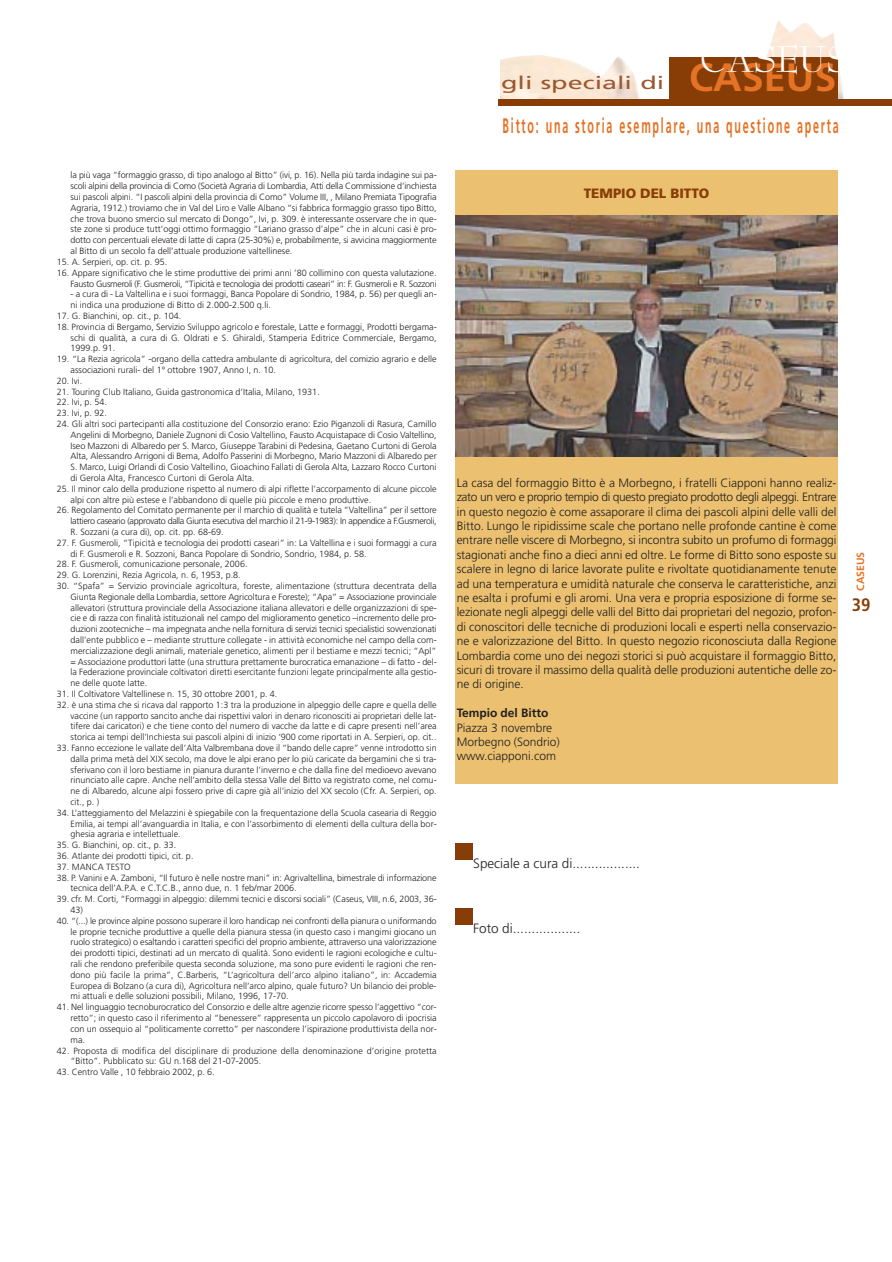
<style>
.page{position:relative;width:892px;height:1262px;background:#fff}
.page>*{position:absolute;margin:0;border:0;box-sizing:border-box;transform-origin:0 0}
.t1{font:46.5px "Reed Plain";color:#fff}
.t2{font:700 21px "Frutiger";letter-spacing:.165em;color:#e47325;scale:.51 1}
.t3{font:700 condensed 18px "Frutiger";color:#883d06}
.t4{font:17.85px "Frutiger";color:#9c5931;scale:1.51 1}
.t5{font:300 13.5px "Frutiger";color:#231f1f}
.t6{font:900 13.5px "Frutiger";color:#883d06}
.t7{font:300 12px/14.4px "Frutiger";color:#231f1f;text-align:justify}
.t8{font:700 12px "Frutiger";color:#231f1f}
.t9{font:700 10.5px "Frutiger";color:#e47325}
.t10{font:300 9px/10.8px "Frutiger";color:#231f1f;text-align:justify}
.s1{font-weight:700;font-size:39.45px;color:#e47325}
</style>
<div class="page">
<svg style="left:455px;top:20px;width:437px;height:905px"></svg>
<p class="t10" style="left:71px;top:171px;width:368px">la più vaga “formaggio grasso, di tipo analogo al Bitto” (ivi, p. 16). Nella più tarda indagine sui pa&shy;scoli alpini della provincia di Como (Società Agraria di Lombardia, Atti della Commissione d’inchiesta sui pascoli alpini. “I pascoli alpini della provincia di Como” Volume III, , Milano Premiata Tipografia Agraria, 1912.) troviamo che in Val del Liro e Valle Albano “si fabbrica formaggio grasso tipo Bitto, che trova buono smercio sul mercato di Dongo”, Ivi, p. 309. è interessante osservare che in que&shy;ste zone si produce tutt’oggi ottimo formaggio “Lariano grasso d’alpe” che in alcuni casi è pro&shy;dotto con percentuali elevate di latte di capra (25-30%) e, probabilmente, si avvicina maggiormente al Bitto di un secolo fa dell’attuale produzione valtellinese.</p>
<p class="t10" style="left:57px;top:257px;width:112px">15. A. Serpieri, op. cit. p. 95.</p>
<p class="t10" style="left:57px;top:268px;width:381px;text-align:right">16. Appare significativo che le stime produttive dei primi anni ’80 collimino con questa valutazione.<br>Fausto Gusmeroli (F. Gusmeroli, “Tipicità e tecnologia dei prodotti caseari” in: F. Gusmeroli e R. Sozzoni</p>
<p class="t10" style="left:71px;top:289px;width:367px">- a cura di - La Valtellina e i suoi formaggi, Banca Popolare di Sondrio, 1984, p. 56) per quegli an&shy;ni indica una produzione di Bitto di 2.000-2.500 q.li.</p>
<p class="t10" style="left:57px;top:311px;width:126px">17. G. Bianchini, op. cit., p. 104.</p>
<p class="t10" style="left:71px;top:322px;width:367px;text-indent:-14px">18. Provincia di Bergamo, Servizio Sviluppo agricolo e forestale, Latte e formaggi, Prodotti bergama&shy;schi di qualità, a cura di G. Oldrati e S. Ghiraldi, Stamperia Editrice Commerciale, Bergamo, 1999.p. 91.</p>
<p class="t10" style="left:71px;top:354px;width:367px;text-indent:-14px">19. “La Rezia agricola” -organo della cattedra ambulante di agricoltura, del comizio agrario e delle associazioni rurali- del 1° ottobre 1907, Anno I, n. 10.</p>
<p class="t10" style="left:57px;top:376px;width:27px">20. Ivi.</p>
<p class="t10" style="left:57px;top:387px;width:264px">21. Touring Club Italiano, Guida gastronomica d’Italia, Milano, 1931.</p>
<p class="t10" style="left:57px;top:397px;width:52px">22. Ivi, p. 54.</p>
<p class="t10" style="left:57px;top:408px;width:52px">23. Ivi, p. 92.</p>
<p class="t10" style="left:71px;top:419px;width:368px;text-indent:-14px">24. Gli altri soci partecipanti alla costituzione del Consorzio erano: Ezio Piganzoli di Rasura, Camillo Angelini di Morbegno, Daniele Zugnoni di Cosio Valtellino, Fausto Acquistapace di Cosio Valtellino, Iseo Mazzoni di Albaredo per S. Marco, Giuseppe Tarabini di Pedesina, Gaetano Curtoni di Gerola Alta, Alessandro Arrigoni di Bema, Adolfo Passerini di Morbegno, Mario Mazzoni di Albaredo per S. Marco, Luigi Orlandi di Cosio Valtellino, Gioachino Fallati di Gerola Alta, Lazzaro Rocco Curtoni di Gerola Alta, Francesco Curtoni di Gerola Alta.</p>
<p class="t10" style="left:71px;top:484px;width:367px;text-indent:-14px">25. Il minor calo della produzione rispetto al numero di alpi riflette l’accorpamento di alcune piccole alpi con altre più estese e l’abbandono di quelle più piccole e meno produttive.</p>
<p class="t10" style="left:71px;top:505px;width:367px;text-indent:-14px">26. Regolamento del Comitato permanente per il marchio di qualità e tutela “Valtellina” per il settore lattiero caseario (approvato dalla Giunta esecutiva del marchio il 21-9-1983): In appendice a F.Gusmeroli, R. Sozzani (a cura di), op. cit. pp. 68-69.</p>
<p class="t10" style="left:71px;top:538px;width:367px;text-indent:-14px">27. F. Gusmeroli, “Tipicità e tecnologia dei prodotti caseari” in: La Valtellina e i suoi formaggi a cura di F. Gusmeroli e R. Sozzoni, Banca Popolare di Sondrio, Sondrio, 1984, p. 58.</p>
<p class="t10" style="left:57px;top:559px;width:192px">28. F. Gusmeroli, comunicazione personale, 2006.</p>
<p class="t10" style="left:57px;top:570px;width:185px">29. G. Lorenzini, Rezia Agricola, n. 6, 1953, p.8.</p>
<p class="t10" style="left:71px;top:581px;width:368px;text-indent:-14px">30. “Spafa” = Servizio provinciale agricoltura, foreste, alimentazione (struttura decentrata della Giunta Regionale della Lombardia, settore Agricoltura e Foreste); “Apa” = Associazione provinciale allevatori (struttura provinciale della Associazione italiana allevatori e delle organizzazioni di spe&shy;cie e di razza con finalità istituzionali nel campo del miglioramento genetico –incremento delle pro&shy;duzioni zootecniche – ma impegnata anche nella fornitura di servizi tecnici specialistici sovvenzionati dall’ente pubblico e – mediante strutture collegate - in attività economiche nel campo della com&shy;mercializzazione degli animali, materiale genetico, alimenti per il bestiame e mezzi tecnici; “Apl” = Associazione produttori latte (una struttura prettamente burocratica emanazione – di fatto - del&shy;la Federazione provinciale coltivatori diretti esercitante funzioni legate principalmente alla gestio&shy;ne delle quote latte.</p>
<p class="t10" style="left:57px;top:689px;width:222px">31. Il Coltivatore Valtellinese n. 15, 30 ottobre 2001, p. 4.</p>
<p class="t10" style="left:71px;top:700px;width:368px;text-indent:-14px">32. è una stima che si ricava dal rapporto 1:3 tra la produzione in alpeggio delle capre e quella delle vaccine (un rapporto sancito anche dai rispettivi valori in denaro riconosciti ai proprietari delle lat&shy;tifere dai caricatori) e che tiene conto del numero di vacche da latte e di capre presenti nell’area storica ai tempi dell’Inchiesta sui pascoli alpini di inizio ‘900 come riportati in A. Serpieri, op. cit..</p>
<p class="t10" style="left:71px;top:743px;width:368px;text-indent:-14px">33. Fanno eccezione le vallate dell’Alta Valbrembana dove il “bando delle capre” venne introdotto sin dalla prima metà del XIX secolo, ma dove le alpi erano per lo più caricate da bergamini che si tra&shy;sferivano con il loro bestiame in pianura durante l’inverno e che dalla fine del medioevo avevano rinunciato alle capre. Anche nell’ambito della stessa Valle del Bitto va registrato come, nel comu&shy;ne di Albaredo, alcune alpi fossero prive di capre già all’inizio del XX secolo (Cfr. A. Serpieri, op. cit., p. )</p>
<p class="t10" style="left:71px;top:808px;width:367px;text-indent:-14px">34. L’atteggiamento del Melazzini è spiegabile con la frequentazione della Scuola casearia di Reggio Emilia, ai tempi all’avanguardia in Italia, e con l’assorbimento di elementi della cultura della bor&shy;ghesia agraria e intellettuale.</p>
<p class="t10" style="left:57px;top:840px;width:121px">35. G. Bianchini, op. cit., p. 33.</p>
<p class="t10" style="left:57px;top:851px;width:138px">36. Atlante dei prodotti tipici, cit. p.</p>
<p class="t10" style="left:57px;top:862px;width:75px">37. MANCA TESTO</p>
<p class="t10" style="left:71px;top:873px;width:367px;text-indent:-14px">38. P. Vanini e A. Zamboni, “Il futuro è nelle nostre mani” in: Agrivaltellina, bimestrale di informazione tecnica dell’A.P.A. e C.T.C.B., anno due, n. 1 feb/mar 2006.</p>
<p class="t10" style="left:71px;top:894px;width:368px;text-indent:-14px">39. cfr. M. Corti, “Formaggi in alpeggio: dilemmi tecnici e discorsi sociali” (Caseus, VIII, n.6, 2003, 36-<br>43)</p>
<p class="t10" style="left:71px;top:916px;width:367px;text-indent:-14px">40. “(...) le province alpine possono superare il loro handicap nei confronti della pianura o uniformando le proprie tecniche produttive a quelle della pianura stessa (in questo caso i mangimi giocano un ruolo strategico) o esaltando i caratteri specifici del proprio ambiente, attraverso una valorizzazione dei prodotti tipici, destinati ad un mercato di qualità. Sono evidenti le ragioni ecologiche e cultu&shy;rali che rendono preferibile questa seconda soluzione, ma sono pure evidenti le ragioni che ren&shy;dono più facile la prima”, C.Barberis, “L’agricoltura dell’arco alpino italiano”, in: Accademia Europea di Bolzano (a cura di), Agricoltura nell’arco alpino, quale futuro? Un bilancio dei proble&shy;mi attuali e delle soluzioni possibili, Milano, 1996, 17-70.</p>
<p class="t10" style="left:71px;top:1002px;width:367px;text-indent:-14px">41. Nel linguaggio tecnoburocratico del Consorzio e delle altre agenzie ricorre spesso l’aggettivo “cor&shy;retto”; in questo caso il riferimento al “benessere” rappresenta un piccolo capolavoro di ipocrisia con un ossequio al “politicamente corretto” per nascondere l’ispirazione produttivista della nor&shy;ma.</p>
<p class="t10" style="left:71px;top:1045px;width:368px;text-indent:-14px">42. Proposta di modifica del disciplinare di produzione della denominazione d’origine protetta “Bitto”. Pubblicato su: GU n.168 del 21-07-2005.</p>
<p class="t10" style="left:57px;top:1067px;width:159px">43. Centro Valle , 10 febbraio 2002, p. 6.</p>
<h1 class="t1" style="left:700px;top:41px;width:149px">CASEUS</h1>
<h3 class="t4" style="left:501px;top:75px;width:223px">gli speciali di <span class="s1">CASEUS</span></h3>
<h2 class="t2" style="left:502px;top:117px;width:660px">Bitto: una storia esemplare, una questione aperta</h2>
<h3 class="t6" style="left:584px;top:188px;width:127px">TEMPIO DEL BITTO</h3>
<p class="t7" style="left:457px;top:476px;width:381px">La casa del formaggio Bitto è a Morbegno, i fratelli Ciapponi hanno realiz&shy;zato un vero e proprio tempio di questo pregiato prodotto degli alpeggi. Entrare in questo negozio è come assaporare il clima dei pascoli alpini delle valli del Bitto. Lungo le ripidissime scale che portano nelle profonde cantine è come entrare nelle viscere di Morbegno, si incontra subito un profumo di formaggi stagionati anche fino a dieci anni ed oltre. Le forme di Bitto sono esposte su scalere in legno di larice lavorate pulite e rivoltate quotidianamente tenute ad una temperatura e umidità naturale che conserva le caratteristiche, anzi ne esalta i profumi e gli aromi. Una vera e propria esposizione di forme se&shy;lezionate negli alpeggi delle valli del Bitto dai proprietari del negozio, profon&shy;di conoscitori delle tecniche di produzioni locali e esperti nella conservazio&shy;ne e valorizzazione del Bitto. In questo negozio riconosciuta dalla Regione Lombardia come uno dei negozi storici si può acquistare il formaggio Bitto, sicuri di trovare il massimo della qualità delle produzioni autentiche delle zo&shy;ne di origine.</p>
<h3 class="t8" style="left:457px;top:708px;width:93px">Tempio del Bitto</h3>
<h3 class="t7" style="left:457px;top:721px;width:105px;text-align:left">Piazza 3 novembre<br>Morbegno (Sondrio) www.ciapponi.com</h3>
<p class="t9" style="left:856px;top:591px;width:41px;rotate:-90deg">CASEUS</p>
<h3 class="t3" style="left:852px;top:597px;width:20px">39</h3>
<h3 class="t5" style="left:473px;top:857px;width:168px">Speciale a cura di..................</h3>
<h3 class="t5" style="left:473px;top:923px;width:109px">Foto di..................</h3>
</div>
